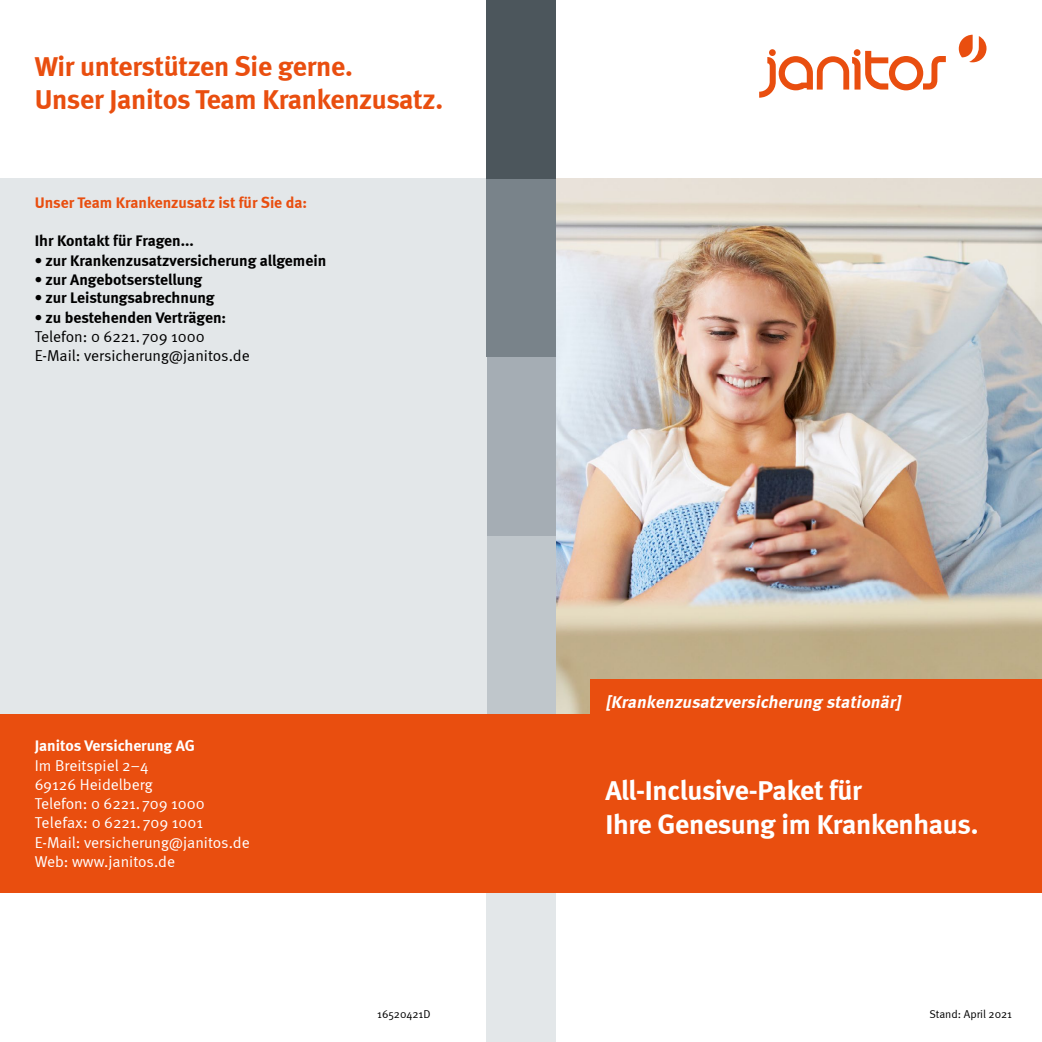
<style>
.page{position:relative;width:1042px;height:1042px;background:#fff}
.page>*{position:absolute;margin:0;border:0;box-sizing:border-box;transform-origin:0 0}
.t1{font:700 28px/33.6px "Meta";letter-spacing:-.01em;color:#e94e0f}
.t2{font:700 28px/33.6px "Meta";letter-spacing:-.01em;color:#fff}
.t3{font:italic 700 17.5px "Meta";color:#fff}
.t4{font:700 15.75px "Meta";color:#000}
.t5{font:15.75px/19.2px "Meta Normal";color:#fff}
.t6{font:15.75px/19.2px "Meta Normal";letter-spacing:-.005em;color:#000}
.t7{font:700 15.75px "Meta";color:#e94e0f}
.t8{font:700 15.75px "Meta";color:#fff}
.t9{font:11.38px "Meta Normal";color:#000}
</style>
<div class="page">
<img style="left:556px;top:179px;width:486px;height:535px">
<div style="left:486px;top:536px;width:70px;height:178px;background:#bfc6cb"></div>
<div style="left:486px;top:357px;width:70px;height:179px;background:#a5adb4"></div>
<div style="left:0;top:179px;width:486px;height:642px;background:#e3e7e9"></div>
<div style="left:0;top:714px;width:1042px;height:179px;background:#e94e0f"></div>
<div style="left:590px;top:680px;width:452px;height:43px;background:#e94e0f"></div>
<svg style="left:759px;top:49px;width:187px;height:49px"></svg>
<svg style="left:959px;top:35px;width:27px;height:27px"></svg>
<div style="left:486px;top:893px;width:70px;height:149px;background:#e3e7e9"></div>
<div style="left:486px;top:179px;width:70px;height:178px;background:#79838a"></div>
<div style="left:486px;top:0;width:70px;height:179px;background:#4c565c"></div>
<h1 class="t1" style="left:35px;top:49px;width:410px">Wir unterstützen Sie gerne.<br>Unser Janitos Team Krankenzusatz.</h1>
<p class="t7" style="left:35px;top:193px;width:274px">Unser Team Krankenzusatz ist für Sie da:</p>
<p class="t4" style="left:35px;top:231px;width:161px">Ihr Kontakt für Fragen...</p>
<p class="t4" style="left:35px;top:251px;width:293px">• zur Krankenzusatzversicherung allgemein</p>
<p class="t4" style="left:35px;top:270px;width:169px">• zur Angebotserstellung</p>
<p class="t4" style="left:35px;top:289px;width:181px">• zur Leistungsabrechnung</p>
<p class="t4" style="left:35px;top:308px;width:193px">• zu bestehenden Verträgen:</p>
<p class="t6" style="left:35px;top:327px;width:217px">Telefon: 0 6221. 709 1000<br>E-Mail: versicherung@janitos.de</p>
<p class="t8" style="left:35px;top:736px;width:162px">Janitos Versicherung AG</p>
<p class="t5" style="left:35px;top:755px;width:217px">Im Breitspiel 2–4<br>69126 Heidelberg<br>Telefon: 0 6221. 709 1000<br>Telefax: 0 6221. 709 1001<br>E-Mail: versicherung@janitos.de<br>Web: www.janitos.de</p>
<p class="t9" style="left:377px;top:1007px;width:55px">16520421D</p>
<p class="t3" style="left:605px;top:692px;width:300px">[Krankenzusatzversicherung stationär]</p>
<h1 class="t2" style="left:605px;top:773px;width:374px">All-Inclusive-Paket für<br>Ihre Genesung im Krankenhaus.</h1>
<p class="t9" style="left:929px;top:1007px;width:84px">Stand: April 2021</p>
</div>
